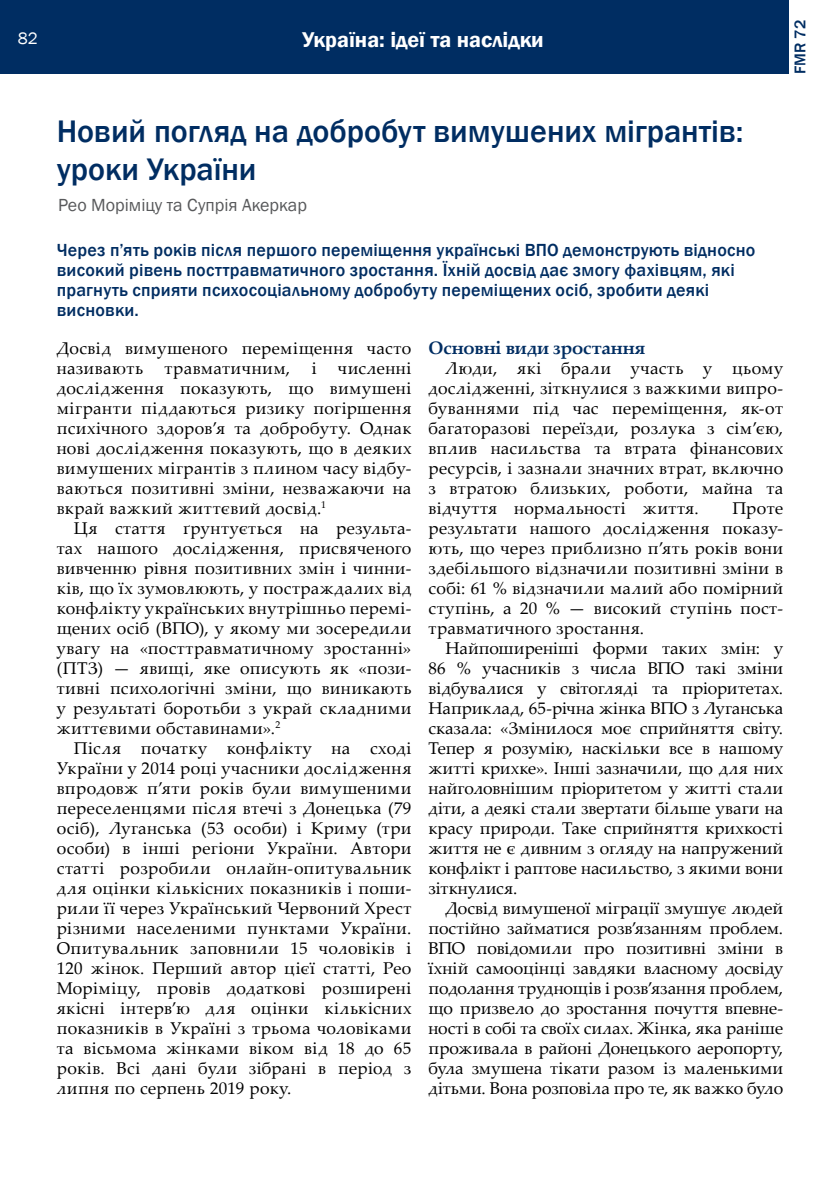
<style>
.page{position:relative;width:840px;height:1191px;background:#fff}
.page>*{position:absolute;margin:0;border:0;box-sizing:border-box;transform-origin:0 0}
.t1{font:500 32px/38px "Franklin Gothic";color:#002d62}
.t2{font:600 22px "Franklin Gothic";color:#fff}
.t3{font:500 18px/20px "Franklin Gothic";letter-spacing:.015em;color:#002d62}
.t4{font:18px "Franklin Gothic";color:#58595b}
.t5{font:700 18px "Palatino Linotype";letter-spacing:-.01em;color:#002d62}
.t6{font:17px/20px "Palatino Linotype";letter-spacing:.02em;color:#000;text-align:justify}
.t7{font:17px "Franklin Gothic";color:#fff}
.t8{font:500 16px "Franklin Gothic";color:#002d62}
</style>
<div class="page">
<div style="left:0;top:0;width:788px;height:74px;background:#002d62"></div>
<p class="t7" style="left:18px;top:27px;width:21px">82</p>
<p class="t2" style="left:302px;top:27px;width:243px">Україна: ідеї та наслідки</p>
<p class="t8" style="left:789px;top:74px;width:55px;rotate:-90deg">FMR 72</p>
<h1 class="t1" style="left:57px;top:112px;width:687px">Новий погляд на добробут вимушених мігрантів: уроки України</h1>
<p class="t4" style="left:58px;top:194px;width:250px">Рео Моріміцу та Супрія Акеркар</p>
<p class="t3" style="left:57px;top:240px;width:699px">Через п’ять років після першого переміщення українські ВПО демонструють відносно високий рівень посттравматичного зростання. Їхній досвід дає змогу фахівцям, які прагнуть сприяти психосоціальному добробуту переміщених осіб, зробити деякі висновки.</p>
<p class="t6" style="left:57px;top:337px;width:356px">Досвід вимушеного переміщення часто називають</p>
<p class="t5" style="left:428px;top:335px;width:218px">Основні види зростання</p>
<p class="t6" style="left:428px;top:357px;width:356px;text-indent:17px">Люди, які брали участь у цьому дослідженні, зіткнулися з важкими випро&shy;буваннями під час переміщення, як-от багаторазові переїзди, розлука з сім’єю, вплив насильства та втрата фінансових ресурсів, і зазнали значних втрат, включно з втратою близьких, роботи, майна та відчуття нормальності життя.</p>
<p class="t6" style="left:57px;top:357px;width:356px;text-indent:281px">численні дослідження показують, що вимушені мігранти піддаються ризику погіршення психічного здоров’я та добробуту. Однак нові дослідження показують, що в деяких вимушених мігрантів з плином часу відбу&shy;ваються позитивні зміни, незважаючи на вкрай важкий життєвий досвід.<sup>1</sup></p>
<p class="t6" style="left:57px;top:517px;width:356px;text-indent:17px">Ця стаття ґрунтується на результа&shy;тах нашого дослідження, присвяченого вивченню рівня позитивних змін і чинни&shy;ків, що їх зумовлюють, у постраждалих від конфлікту українських внутрішньо перемі&shy;щених осіб (ВПО), у якому ми зосередили увагу на «посттравматичному зростанні» (ПТЗ) — явищі, яке описують як «пози&shy;тивні психологічні зміни, що виникають у результаті боротьби з украй складними життєвими обставинами».<sup>2</sup></p>
<p class="t6" style="left:57px;top:737px;width:356px;text-indent:17px">Після початку конфлікту на сході України у 2014 році учасники дослідження впродовж п’яти років були вимушеними переселенцями після втечі з Донецька (79 осіб), Луганська (53 особи) і Криму (три особи) в інші регіони України. Автори статті розробили онлайн-опитувальник для оцінки кількісних показників і поши&shy;рили її через Український Червоний Хрест різними населеними пунктами України.<br>Опитувальник заповнили 15 чоловіків і 120 жінок. Перший автор цієї статті, Рео Моріміцу, провів додаткові розширені якісні інтерв’ю для оцінки кількісних показників в Україні з трьома чоловіками та вісьмома жінками віком від 18 до 65 років. Всі дані були зібрані в період з липня по серпень 2019 року.</p>
<p class="t6" style="left:164px;top:357px;width:127px">травматичним,</p>
<p class="t6" style="left:311px;top:357px;width:6px">і</p>
<p class="t6" style="left:428px;top:497px;width:356px;text-indent:304px">Проте результати нашого дослідження показу&shy;ють, що через приблизно п’ять років вони здебільшого відзначили позитивні зміни в собі: 61 % відзначили малий або помірний ступінь, а 20 % — високий ступінь пост&shy;травматичного зростання.</p>
<p class="t6" style="left:428px;top:637px;width:356px;text-indent:17px">Найпоширеніші форми таких змін: у 86 % учасників з числа ВПО такі зміни відбувалися у світогляді та пріоритетах.<br>Наприклад, 65-річна жінка ВПО з Луганська сказала: «Змінилося моє сприйняття світу.<br>Тепер я розумію, наскільки все в нашому житті крихке». Інші зазначили, що для них найголовнішим пріоритетом у житті стали діти, а деякі стали звертати більше уваги на красу природи. Таке сприйняття крихкості життя не є дивним з огляду на напружений конфлікт і раптове насильство, з якими вони зіткнулися.</p>
<p class="t6" style="left:428px;top:897px;width:356px;text-indent:17px">Досвід вимушеної міграції змушує людей постійно займатися розв’язанням проблем.<br>ВПО повідомили про позитивні зміни в їхній самооцінці завдяки власному досвіду подолання труднощів і розв’язання проблем, що призвело до зростання почуття впевне&shy;ності в собі та своїх силах. Жінка, яка раніше проживала в районі Донецького аеропорту, була змушена тікати разом із маленькими дітьми. Вона розповіла про те, як важко було</p>
</div>
